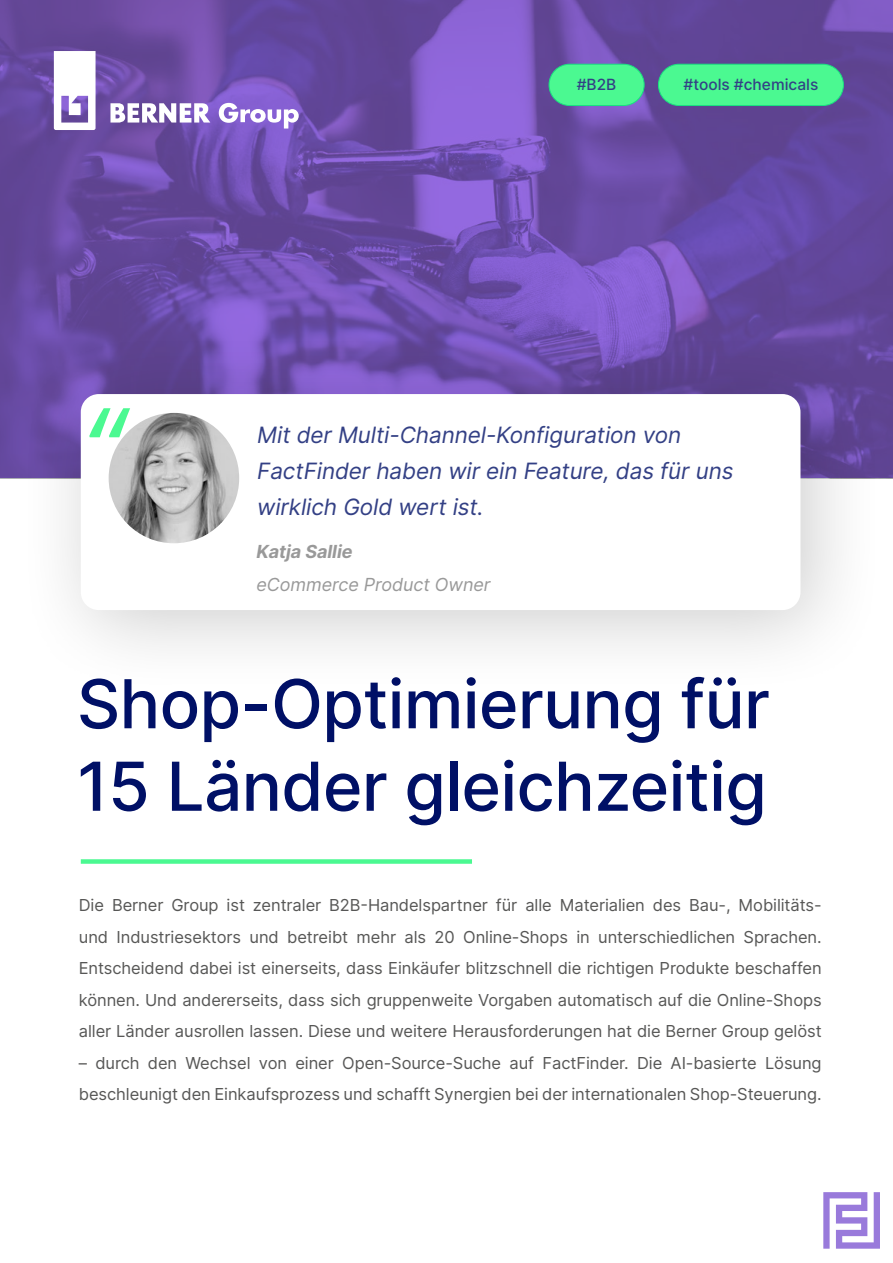
<style>
.page{position:relative;width:893px;height:1263px;background:#fff}
.page>*{position:absolute;margin:0;border:0;box-sizing:border-box;transform-origin:0 0}
.t1{font:500 67.5px/82.5px "Inter";letter-spacing:-.01em;color:#001066}
.t2{font:italic 22.5px/36px "Inter";letter-spacing:-.005em;color:#334085}
.t3{font:italic 18px "Inter";letter-spacing:-.005em;color:#999}
.t4{font:italic 700 18px "Inter";letter-spacing:-.005em;color:#999}
.t5{font:16.5px/31.5px "Inter";letter-spacing:-.005em;color:#575756;text-align:justify}
.t6{font:500 15.45px "Inter";color:#334085}
</style>
<div class="page">
<svg style="left:0;top:0;width:893px;height:478px;background:#6c4da8"></svg>
<div style="left:81px;top:859px;width:391px;height:5px;background:#4bf991"></div>
<div style="left:549px;top:64px;width:95px;height:42px;background:#4bf991;border-radius:21px"></div>
<div style="left:549px;top:64px;width:96px;height:42px;border:1px solid #1ae081;border-radius:21px"></div>
<div style="left:658px;top:64px;width:185px;height:42px;background:#4bf991;border-radius:21px"></div>
<div style="left:658px;top:64px;width:186px;height:42px;border:1px solid #1ae081;border-radius:21px"></div>
<div style="left:15px;top:329px;width:872px;height:368px;background:#000;opacity:.2"></div>
<div style="left:81px;top:394px;width:719px;height:216px;background:#fff;border-radius:18px"></div>
<img style="left:109px;top:413px;width:130px;height:130px;border-radius:65px">
<svg style="left:89px;top:408px;width:41px;height:29px"></svg>
<svg style="left:110px;top:103px;width:100px;height:20px"></svg>
<svg style="left:219px;top:103px;width:80px;height:26px"></svg>
<svg style="left:54px;top:51px;width:42px;height:79px"></svg>
<svg style="left:823px;top:1192px;width:57px;height:57px"></svg>
<p class="t6" style="left:577px;top:73px;width:41px">#B2B</p>
<p class="t6" style="left:683px;top:73px;width:136px">#tools #chemicals</p>
<h2 class="t2" style="left:257px;top:417px;width:478px">Mit der Multi-Channel-Konfiguration von<br>FactFinder haben wir ein Feature, das für uns wirklich Gold wert ist.</h2>
<p class="t4" style="left:257px;top:538px;width:98px">Katja Sallie</p>
<p class="t3" style="left:257px;top:571px;width:236px">eCommerce Product Owner</p>
<h1 class="t1" style="left:77px;top:661px;width:694px">Shop-Optimierung für<br>15 Länder gleichzeitig</h1>
<p class="t5" style="left:79px;top:889px;width:744px">Die Berner Group ist zentraler B2B-Handelspartner für alle Materialien des Bau-, Mobilitäts&shy;und Industriesektors und betreibt mehr als 20 Online-Shops in unterschiedlichen Sprachen.<br>Entscheidend dabei ist einerseits, dass Einkäufer blitzschnell die richtigen Produkte beschaffen können. Und andererseits, dass sich gruppenweite Vorgaben automatisch auf die Online-Shops aller Länder ausrollen lassen. Diese und weitere Herausforderungen hat die Berner Group gelöst</p>
<p class="t5" style="left:79px;top:1047px;width:744px">– durch den Wechsel von einer Open-Source-Suche auf FactFinder. Die AI-basierte Lösung beschleunigt den Einkaufsprozess und schafft Synergien bei der internationalen Shop-Steuerung.</p>
</div>
